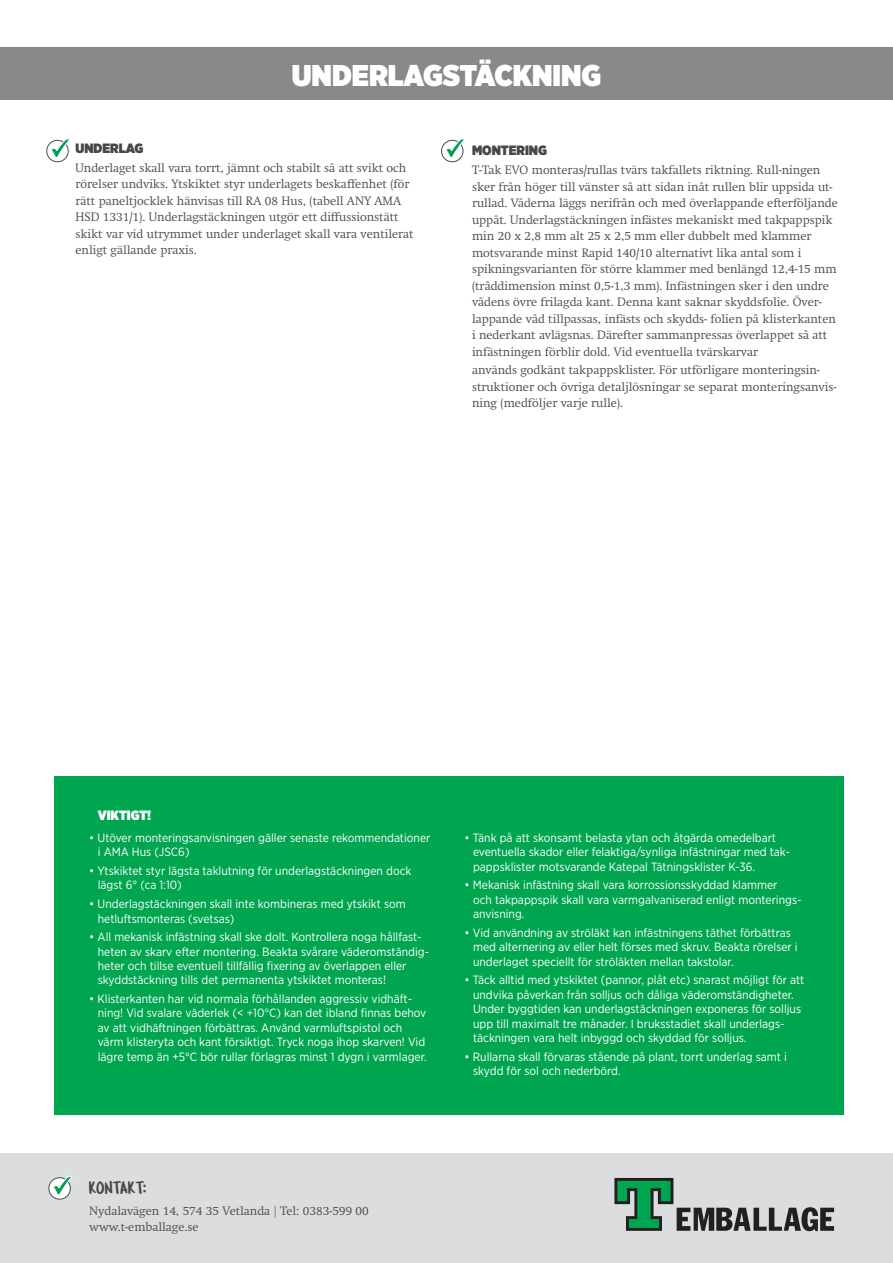
<style>
.page{position:relative;width:893px;height:1263px;background:#fff}
.page>*{position:absolute;margin:0;border:0;box-sizing:border-box;transform-origin:0 0}
.t1{font:900 30px "Gotham Narrow";color:#fff}
.t2{font:18px "Tragic Marker";color:#464748}
.t3{font:900 13.5px "Gotham Narrow";color:#464748}
.t4{font:900 13.5px "Gotham Narrow";color:#fff}
.t5{font:12px/14.4px "Gotham Narrow";color:#fff}
.t6{font:300 12px/16.5px "Swift";color:#4b4c4d}
</style>
<div class="page">
<div style="left:0;top:1153px;width:893px;height:110px;background:#dcdddf"></div>
<svg style="left:614px;top:1178px;width:220px;height:53px"></svg>
<svg style="left:49px;top:1178px;width:21px;height:21px"></svg>
<div style="left:48px;top:1177px;width:23px;height:22px;border:1px solid #4b4c4d;border-radius:50%"></div>
<svg style="left:52px;top:1176px;width:20px;height:23px"></svg>
<div style="left:54px;top:776px;width:789px;height:338px;background:#00a54f"></div>
<div style="left:0;top:47px;width:893px;height:52px;background:#88898a"></div>
<div style="left:46px;top:140px;width:23px;height:22px;border:1px solid #4b4c4d;border-radius:50%"></div>
<svg style="left:50px;top:139px;width:20px;height:22px"></svg>
<div style="left:441px;top:140px;width:22px;height:22px;border:1px solid #4b4c4d;border-radius:50%"></div>
<svg style="left:445px;top:139px;width:19px;height:22px"></svg>
<p class="t1" style="left:292px;top:55px;width:311px">UNDERLAGSTÄCKNING</p>
<p class="t3" style="left:75px;top:139px;width:70px">UNDERLAG</p>
<p class="t6" style="left:75px;top:160px;width:340px">Underlaget skall vara torrt, jämnt och stabilt så att svikt och rörelser undviks. Ytskiktet styr underlagets beskaffenhet (för rätt paneltjocklek hänvisas till RA 08 Hus, (tabell ANY AMA HSD 1331/1). Underlagstäckningen utgör ett diffussionstätt skikt var vid utrymmet under underlaget skall vara ventilerat enligt gällande praxis.</p>
<p class="t3" style="left:472px;top:142px;width:76px">MONTERING</p>
<p class="t6" style="left:472px;top:162px;width:367px">T-Tak EVO monteras/rullas tvärs takfallets riktning. Rull-ningen sker från höger till vänster så att sidan inåt rullen blir uppsida ut&shy;rullad. Våderna läggs nerifrån och med överlappande efterföljande uppåt. Underlagstäckningen infästes mekaniskt med takpappspik min 20 x 2,8 mm alt 25 x 2,5 mm eller dubbelt med klammer motsvarande minst Rapid 140/10 alternativt lika antal som i spikningsvarianten för större klammer med benlängd 12,4-15 mm (tråddimension minst 0,5-1,3 mm). Infästningen sker i den undre vådens övre frilagda kant. Denna kant saknar skyddsfolie. Över&shy;lappande våd tillpassas, infästs och skydds- folien på klisterkanten i nederkant avlägsnas. Därefter sammanpressas överlappet så att infästningen förblir dold. Vid eventuella tvärskarvar</p>
<p class="t6" style="left:472px;top:362px;width:366px">används godkänt takpappsklister. För utförligare monteringsin&shy;struktioner och övriga detaljlösningar se separat monteringsanvis&shy;ning (medföljer varje rulle).</p>
<p class="t4" style="left:98px;top:806px;width:55px">VIKTIGT!</p>
<p class="t5" style="left:98px;top:830px;width:334px;text-indent:-9px">• Utöver monteringsanvisningen gäller senaste rekommendationer i AMA Hus (JSC6)</p>
<p class="t5" style="left:98px;top:863px;width:315px;text-indent:-9px">• Ytskiktet styr lägsta taklutning för underlagstäckningen dock lägst 6° (ca 1:10)</p>
<p class="t5" style="left:98px;top:896px;width:310px;text-indent:-9px">• Underlagstäckningen skall inte kombineras med ytskikt som hetluftsmonteras (svetsas)</p>
<p class="t5" style="left:98px;top:929px;width:333px;text-indent:-9px">• All mekanisk infästning skall ske dolt. Kontrollera noga hållfast&shy;heten av skarv efter montering. Beakta svårare väderomständig&shy;heter och tillse eventuell tillfällig fixering av överlappen eller skyddstäckning tills det permanenta ytskiktet monteras!</p>
<p class="t5" style="left:98px;top:991px;width:330px;text-indent:-9px">• Klisterkanten har vid normala förhållanden aggressiv vidhäft&shy;ning! Vid svalare väderlek (&lt; +10°C) kan det ibland finnas behov av att vidhäftningen förbättras. Använd varmluftspistol och värm klisteryta och kant försiktigt. Tryck noga ihop skarven! Vid lägre temp än +5°C bör rullar förlagras minst 1 dygn i varmlager.</p>
<p class="t5" style="left:473px;top:830px;width:319px;text-indent:-9px">• Tänk på att skonsamt belasta ytan och åtgärda omedelbart eventuella skador eller felaktiga/synliga infästningar med tak&shy;pappsklister motsvarande Katepal Tätningsklister K-36.</p>
<p class="t5" style="left:473px;top:878px;width:330px;text-indent:-9px">• Mekanisk infästning skall vara korrossionsskyddad klammer<br>och takpappspik skall vara varmgalvaniserad enligt monterings&shy;anvisning.</p>
<p class="t5" style="left:473px;top:925px;width:326px;text-indent:-9px">• Vid användning av ströläkt kan infästningens täthet förbättras med alternering av eller helt förses med skruv. Beakta rörelser i underlaget speciellt för ströläkten mellan takstolar.</p>
<p class="t5" style="left:473px;top:973px;width:333px;text-indent:-9px">• Täck alltid med ytskiktet (pannor, plåt etc) snarast möjligt för att undvika påverkan från solljus och dåliga väderomständigheter.<br>Under byggtiden kan underlagstäckningen exponeras för solljus upp till maximalt tre månader. I bruksstadiet skall underlags&shy;täckningen vara helt inbyggd och skyddad för solljus.</p>
<p class="t5" style="left:473px;top:1049px;width:315px;text-indent:-9px">• Rullarna skall förvaras stående på plant, torrt underlag samt i skydd för sol och nederbörd.</p>
<p class="t2" style="left:89px;top:1176px;width:59px">KONTAKT:</p>
<p class="t6" style="left:89px;top:1202px;width:281px">Nydalavägen 14, 574 35 Vetlanda | Tel: 0383-599 00</p>
<p class="t6" style="left:89px;top:1219px;width:111px">www.t-emballage.se</p>
</div>
